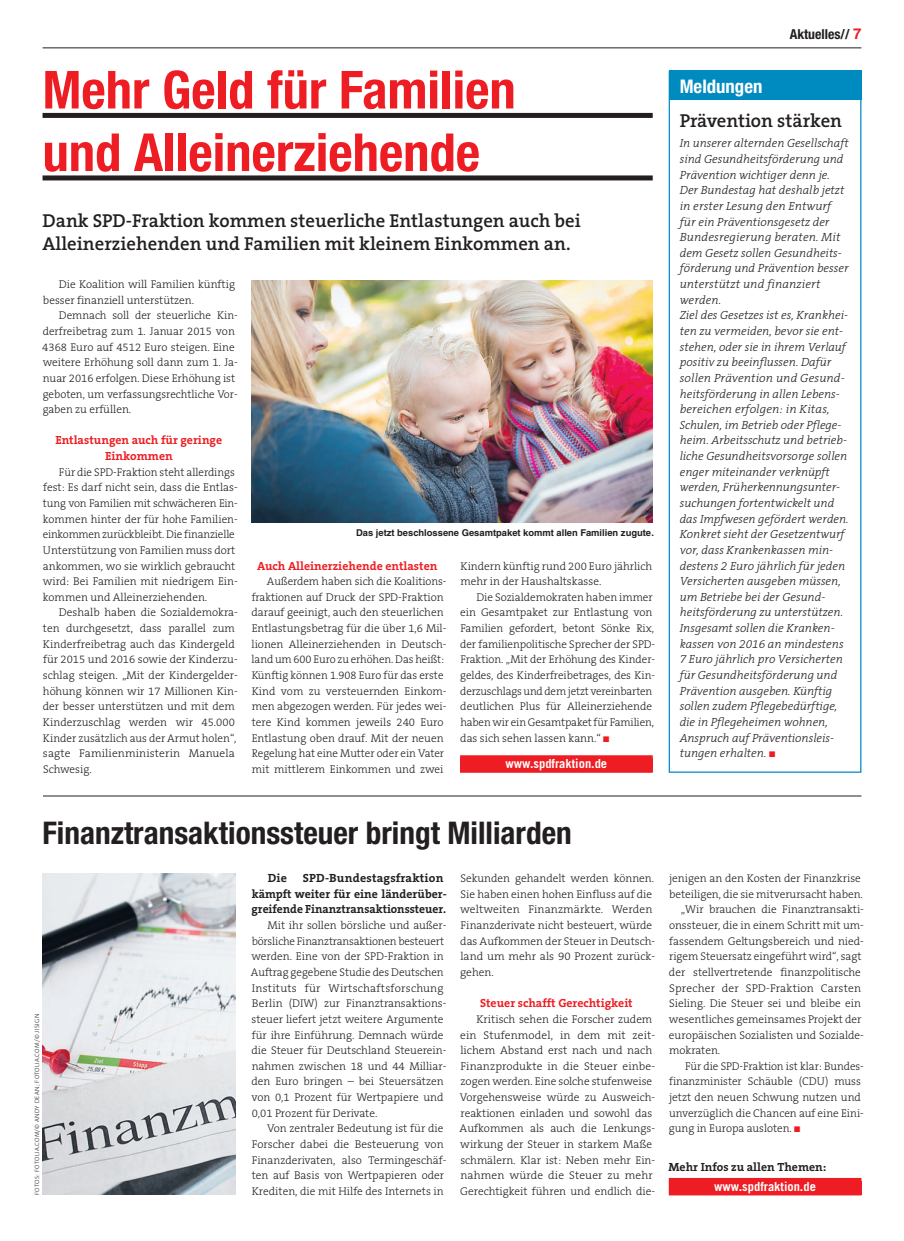
<style>
.page{position:relative;width:904px;height:1241px;background:#fff}
.page>*{position:absolute;margin:0;border:0;box-sizing:border-box;transform-origin:0 0}
.t1{font:700 condensed 52.5px/62.5px "Helvetica Neue LT";color:#ee1d23}
.t2{font:700 condensed 31.25px "Helvetica Neue LT";color:#231f20}
.t3{font:600 18.75px/22.5px "The Serif B6";color:#231f20}
.t4{font:700 condensed 18.75px "Helvetica Neue LT";color:#fff}
.t5{font:700 condensed 13.75px "Helvetica Neue LT";color:#231f20}
.t6{font:700 12.5px "Trade Gothic";color:#fff}
.t7{font:italic 300 11.88px/15.6px "The Serif B3";color:#231f20}
.t8{font:700 11.88px/15.6px "The Serif B7";color:#231f20}
.t9{font:700 11.88px/15.6px "The Serif B7";color:#ee1d23;text-align:center}
.t10{font:300 11.25px/15.6px "The Serif B3";color:#231f20}
.t11{font:700 9.38px "Helvetica LT";color:#231f20}
.t12{font:300 6.25px "The Sans B3";letter-spacing:.05em;color:#231f20}
.s1{color:#ee1d23}
.s2{font-family:"Helvetica LT";font-stretch:normal;font-size:15px;color:#ee1d23}
</style>
<div class="page">
<hr style="left:43px;top:48px;width:818px;height:1px;background:#231f20">
<hr style="left:43px;top:795px;width:818px;height:1px;background:#231f20">
<div style="left:668px;top:71px;width:193px;height:29px;background:#008bc0"></div>
<div style="left:668px;top:71px;width:193px;height:701px;border:1px solid #008bc0"></div>
<img style="left:251px;top:280px;width:401px;height:242px">
<div style="left:43px;top:113px;width:609px;height:5px;background:#231f20"></div>
<div style="left:43px;top:175px;width:609px;height:5px;background:#231f20"></div>
<div style="left:460px;top:755px;width:192px;height:17px;background:#ee1d23"></div>
<img style="left:43px;top:873px;width:192px;height:321px">
<div style="left:668px;top:1177px;width:193px;height:18px;background:#ee1d23"></div>
<h1 class="t1" style="left:43px;top:63px;width:474px">Mehr Geld für Familien und Alleinerziehende</h1>
<h3 class="t3" style="left:43px;top:211px;width:540px">Dank SPD-Fraktion kommen steuerliche Entlastungen auch bei<br>Alleinerziehenden und Familien mit kleinem Einkommen an.</h3>
<p class="t10" style="left:43px;top:277px;width:193px;text-indent:16px">Die Koalition will Familien künftig besser finanziell unterstützen.</p>
<p class="t10" style="left:42px;top:308px;width:197px;text-indent:17px">Demnach soll der steuerliche Kin&shy;derfreibetrag zum 1. Januar 2015 von 4368 Euro auf 4512 Euro steigen. Eine weitere Erhöhung soll dann zum 1. Ja&shy;nuar 2016 erfolgen. Diese Erhöhung ist geboten, um verfassungsrechtliche Vor&shy;gaben zu erfüllen.</p>
<p class="t9" style="left:55px;top:433px;width:168px">Entlastungen auch für geringe<br>Einkommen</p>
<p class="t10" style="left:43px;top:465px;width:196px;text-indent:16px">Für die SPD-Fraktion steht allerdings fest: Es darf nicht sein, dass die Entlas&shy;tung von Familien mit schwächeren Ein&shy;kommen hinter der für hohe Familien&shy;einkommen zurückbleibt. Die finanzielle Unterstützung von Familien muss dort ankommen, wo sie wirklich gebraucht wird: Bei Familien mit niedrigem Ein&shy;kommen und Alleinerziehenden.</p>
<p class="t10" style="left:43px;top:605px;width:196px;text-indent:16px">Deshalb haben die Sozialdemokra&shy;ten durchgesetzt, dass parallel zum Kinderfreibetrag auch das Kindergeld für 2015 und 2016 sowie der Kinderzu&shy;schlag steigen. „Mit der Kindergelder&shy;höhung können wir 17 Millionen Kin&shy;der besser unterstützen und mit dem Kinder zuschlag werden wir 45.000<br>Kinder zusätzlich aus der Armut holen“, sagte Familienministerin Manuela Schwesig.</p>
<p class="t11" style="left:356px;top:528px;width:299px">Das jetzt beschlossene Gesamtpaket kommt allen Familien zugute.</p>
<p class="t9" style="left:257px;top:558px;width:182px">Auch Alleinerziehende entlasten</p>
<p class="t10" style="left:251px;top:574px;width:196px;text-indent:15px">Außerdem haben sich die Koalitions&shy;fraktionen auf Druck der SPD-Fraktion darauf geeinigt, auch den steuerlichen Entlastungsbetrag für die über 1,6 Mil&shy;lionen Alleinerziehenden in Deutsch&shy;land um 600 Euro zu erhöhen. Das heißt:<br>Künftig können 1.908 Euro für das erste Kind vom zu versteuernden Einkom&shy;men abgezogen werden. Für jedes wei&shy;tere Kind kommen jeweils 240 Euro Entlastung oben drauf. Mit der neuen Regelung hat eine Mutter oder ein Vater mit mittlerem Einkommen und zwei</p>
<p class="t10" style="left:460px;top:558px;width:193px">Kindern künftig rund 200 Euro jährlich mehr in der Haushaltskasse.</p>
<p class="t10" style="left:460px;top:590px;width:197px;text-indent:16px">Die Sozialdemokraten haben immer ein Gesamtpaket zur Entlastung von Familien gefordert, betont Sönke Rix, der familienpolitische Sprecher der SPD-Fraktion. „Mit der Erhöhung des Kinder&shy;geldes, des Kinderfreibetrages, des Kin&shy;derzuschlags und dem jetzt vereinbarten deutlichen Plus für Alleinerziehende haben wir ein Gesamtpaket für Familien, das sich sehen lassen kann.“ <span class="s1">■</span></p>
<p class="t6" style="left:505px;top:759px;width:103px">www.spdfraktion.de</p>
<h3 class="t4" style="left:679px;top:79px;width:84px">Meldungen</h3>
<p class="t5" style="left:789px;top:29px;width:73px">Aktuelles// <span class="s2">7</span></p>
<h3 class="t3" style="left:679px;top:110px;width:164px">Prävention stärken</h3>
<p class="t7" style="left:679px;top:136px;width:170px">In unserer alternden Gesellschaft sind Gesundheitsförderung und<br>Prävention wichtiger denn je.<br>Der Bundestag hat deshalb jetzt in erster Lesung den Entwurf für ein Präventionsgesetz der<br>Bundes regierung beraten. Mit dem Gesetz sollen Gesundheits&shy;förderung und Prävention besser unterstützt und finanziert werden.<br>Ziel des Gesetzes ist es, Krankhei&shy;ten zu vermeiden, bevor sie ent&shy;stehen, oder sie in ihrem Verlauf positiv zu beeinflussen. Dafür sollen Prävention und Gesund&shy;heitsförderung in allen Lebens&shy;bereichen erfolgen: in Kitas,<br>Schulen, im Betrieb oder Pflege&shy;heim. Arbeitsschutz und betrieb&shy;liche Gesundheitsvorsorge sollen enger miteinander verknüpft werden, Früherkennungsunter&shy;suchungen fortentwickelt und das Impfwesen gefördert werden.<br>Konkret sieht der Gesetzentwurf vor, dass Krankenkassen min&shy;destens 2 Euro jährlich für jeden<br>Versicherten ausgeben müssen, um Betriebe bei der Gesund&shy;heitsförderung zu unterstützen.<br>Insgesamt sollen die Kranken&shy;kassen von 2016 an mindestens<br>7 Euro jährlich pro Versicherten für Gesundheitsförderung und<br>Prävention ausgeben. Künftig sollen zudem Pflegebedürftige, die in Pflegeheimen wohnen,<br>Anspruch auf Präventionsleis&shy;tungen erhalten. <span class="s1">■</span></p>
<h2 class="t2" style="left:42px;top:821px;width:531px">Finanztransaktionssteuer bringt Milliarden</h2>
<p class="t8" style="left:268px;top:871px;width:21px">Die</p>
<p class="t8" style="left:252px;top:871px;width:196px;text-indent:51px">SPD-Bundestagsfraktion kämpft weiter für eine länderüber&shy;greifende Finanztransaktionssteuer.</p>
<p class="t10" style="left:251px;top:918px;width:197px;text-indent:17px">Mit ihr sollen börsliche und außer&shy;börsliche Finanztransaktionen besteuert werden. Eine von der SPD-Fraktion in Auftrag gegebene Studie des Deutschen Instituts für Wirtschaftsforschung Berlin (DIW) zur Finanztransaktions&shy;steuer liefert jetzt weitere Argumente für ihre Einführung. Demnach würde die Steuer für Deutschland Steuerein&shy;nahmen zwischen 18 und 44 Milliar&shy;den Euro bringen – bei Steuersätzen von 0,1 Prozent für Wertpapiere und 0,01 Prozent für Derivate.</p>
<p class="t10" style="left:252px;top:1121px;width:196px;text-indent:15px">Von zentraler Bedeutung ist für die Forscher dabei die Besteuerung von Finanzderivaten, also Termingeschäf&shy;ten auf Basis von Wertpapieren oder Krediten, die mit Hilfe des Internets in</p>
<p class="t10" style="left:460px;top:871px;width:197px">Sekunden gehandelt werden können.<br>Sie haben einen hohen Einfluss auf die weltweiten Finanzmärkte. Werden<br>Finanzderivate nicht besteuert, würde das Aufkommen der Steuer in Deutsch&shy;land um mehr als 90 Prozent zurück&shy;gehen.</p>
<p class="t9" style="left:480px;top:996px;width:154px">Steuer schafft Gerechtigkeit</p>
<p class="t10" style="left:459px;top:1011px;width:197px;text-indent:17px">Kritisch sehen die Forscher zudem ein Stufenmodel, in dem mit zeit&shy;lichem Abstand erst nach und nach Finanzprodukte in die Steuer einbe&shy;zogen werden. Eine solche stufenweise Vorgehensweise würde zu Ausweich&shy;reaktionen einladen und sowohl das Aufkommen als auch die Lenkungs&shy;wirkung der Steuer in starkem Maße schmälern. Klar ist: Neben mehr Ein&shy;nahmen würde die Steuer zu mehr Gerechtigkeit führen und endlich die-</p>
<p class="t12" style="left:34px;top:1194px;width:182px;rotate:-90deg">FOTOS: FOTOLIA.COM/© ANDY DEAN; FOTOLIA.COM/© JISIGN</p>
<p class="t10" style="left:669px;top:871px;width:193px">jenigen an den Kosten der Finanzkrise</p>
<p class="t10" style="left:669px;top:886px;width:195px">beteiligen, die sie mitverursacht haben.</p>
<p class="t10" style="left:681px;top:902px;width:184px">„Wir brauchen die Finanztransakti-</p>
<p class="t10" style="left:669px;top:918px;width:196px">onssteuer, die in einem Schritt mit um-</p>
<p class="t10" style="left:669px;top:933px;width:196px">fassendem Geltungsbereich und nied-</p>
<p class="t10" style="left:669px;top:949px;width:194px">rigem Steuersatz eingeführt wird“, sagt</p>
<p class="t10" style="left:669px;top:965px;width:193px">der stellvertretende finanzpolitische</p>
<p class="t10" style="left:669px;top:980px;width:193px">Sprecher der SPD-Fraktion Carsten</p>
<p class="t10" style="left:669px;top:996px;width:193px">Sieling. Die Steuer sei und bleibe ein</p>
<p class="t10" style="left:669px;top:1011px;width:194px">wesentliches gemeinsames Projekt der</p>
<p class="t10" style="left:669px;top:1027px;width:196px">europäischen Sozialisten und Sozialde-</p>
<p class="t10" style="left:669px;top:1043px;width:53px">mokraten.</p>
<p class="t10" style="left:685px;top:1058px;width:180px">Für die SPD-Fraktion ist klar: Bundes-</p>
<p class="t10" style="left:669px;top:1074px;width:193px">finanzminister Schäuble (CDU) muss</p>
<p class="t10" style="left:669px;top:1090px;width:193px">jetzt den neuen Schwung nutzen und</p>
<p class="t10" style="left:669px;top:1105px;width:196px">unverzüglich die Chancen auf eine Eini-</p>
<p class="t10" style="left:668px;top:1121px;width:133px">gung in Europa ausloten. <span class="s1">■</span></p>
<p class="t8" style="left:668px;top:1159px;width:159px">Mehr Infos zu allen Themen:</p>
<p class="t6" style="left:714px;top:1181px;width:103px">www.spdfraktion.de</p>
</div>
